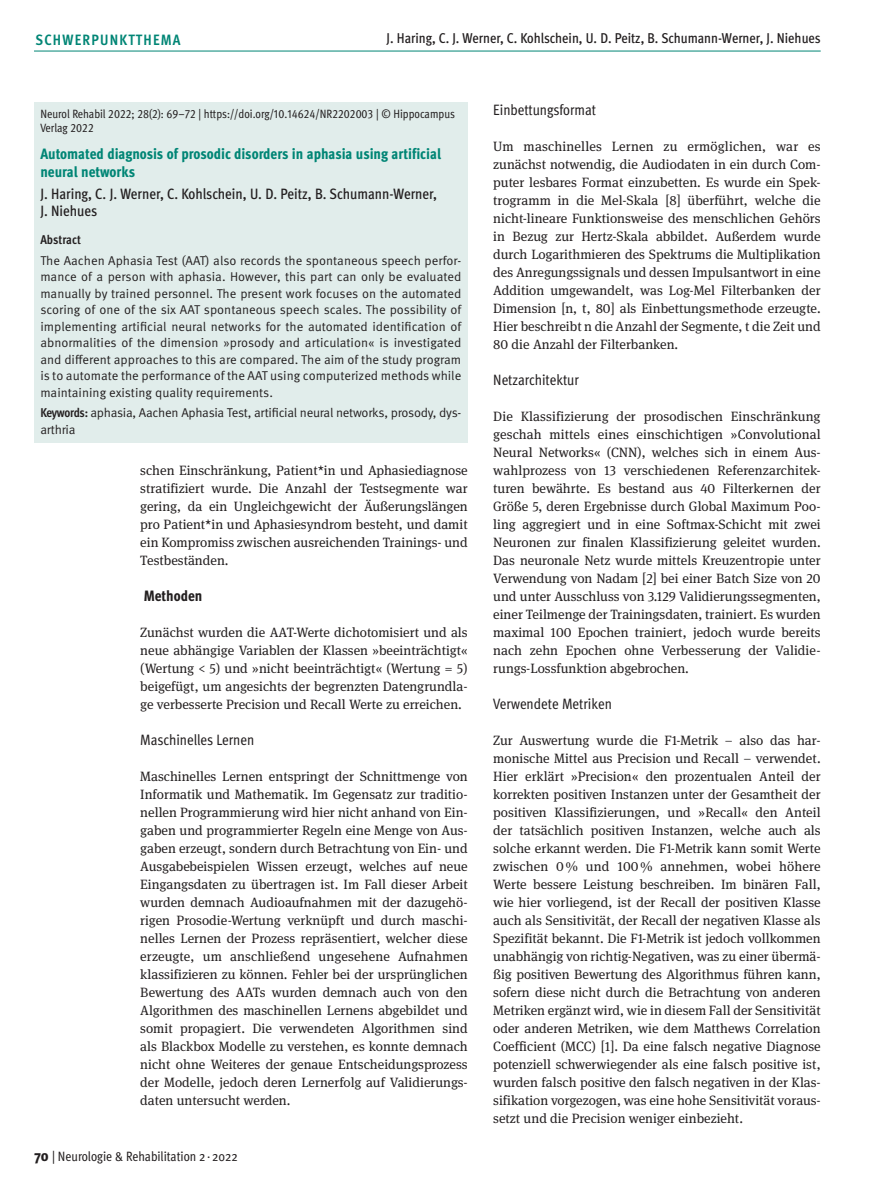
<style>
.page{position:relative;width:893px;height:1191px;background:#fff}
.page>*{position:absolute;margin:0;border:0;box-sizing:border-box;transform-origin:0 0}
.t1{font:800 condensed 15px/18px "Meta Pro";color:#008575}
.t2{font:500 15px/17.2px "Meta Cond OT";color:#231f20}
.t3{font:15px "Meta Cond OT";color:#231f20}
.t4{font:700 15px "Meta Cond OT";letter-spacing:.085em;color:#008575}
.t5{font:800 15px "Meta Cond OT";color:#231f20}
.t6{font:500 14.25px "Meta Cond OT";color:#231f20}
.t7{font:13.5px/18px "Meta Serif Pro";color:#231f20;text-align:justify}
.t8{font:13.5px "Meta Cond OT";color:#231f20}
.t9{font:12.75px/16.5px "Meta Pro Norm";letter-spacing:-.02em;color:#231f20;text-align:justify}
.t10{font:700 12.75px "Meta Cond OT";color:#231f20}
.t11{font:12px/14.4px "Meta Cond OT";color:#231f20}
.s1{font-family:"Meta Cond OT";font-weight:700}
.s2{font-weight:800;font-size:15px}
</style>
<div class="page">
<div style="left:34px;top:102px;width:434px;height:340px;background:#e1edeb"></div>
<hr style="left:34px;top:51px;width:787px;height:1px;background:#008575">
<p class="t4" style="left:36px;top:30px;width:146px">SCHWERPUNKTTHEMA</p>
<p class="t6" style="left:387px;top:30px;width:436px">J. Haring, C. J. Werner, C. Kohlschein, U. D. Peitz, B. Schumann-Werner, J. Niehues</p>
<p class="t11" style="left:40px;top:106px;width:416px">Neurol Rehabil 2022; 28(2): 69–72 | https://doi.org/10.14624/NR2202003 | © Hippocampus<br>Verlag 2022</p>
<p class="t1" style="left:40px;top:144px;width:402px">Automated diagnosis of prosodic disorders in aphasia using artificial neural networks</p>
<p class="t2" style="left:40px;top:184px;width:398px">J. Haring, C. J. Werner, C. Kohlschein, U. D. Peitz, B. Schumann-Werner,<br>J. Niehues</p>
<p class="t10" style="left:40px;top:231px;width:42px">Abstract</p>
<p class="t9" style="left:40px;top:251px;width:423px">The Aachen Aphasia Test (AAT) also records the spontaneous speech perfor&shy;mance of a person with aphasia. However, this part can only be evaluated manually by trained personnel. The present work focuses on the automated scoring of one of the six AAT spontaneous speech scales. The possibility of implementing artificial neural networks for the automated identification of abnormalities of the dimension »prosody and articulation« is investigated and different approaches to this are compared. The aim of the study program is to automate the performance of the AAT using computerized methods while maintaining existing quality requirements.</p>
<p class="t9" style="left:40px;top:404px;width:422px"><span class="s1">Keywords:</span> aphasia, Aachen Aphasia Test, artificial neural networks, prosody, dys&shy;arthria</p>
<p class="t7" style="left:140px;top:460px;width:329px">schen Einschränkung, Patient*in und Aphasiediagnose stratifiziert wurde. Die Anzahl der Testsegmente war gering, da ein Ungleichgewicht der Äußerungslängen pro Patient*in und Aphasiesyndrom besteht, und damit ein Kompromiss zwischen ausreichenden Trainings- und Testbeständen.</p>
<p class="t5" style="left:144px;top:586px;width:60px">Methoden</p>
<p class="t7" style="left:140px;top:622px;width:329px">Zunächst wurden die AAT-Werte dichotomisiert und als neue abhängige Variablen der Klassen »beeinträchtigt« (Wertung &lt; 5) und »nicht beeinträchtigt« (Wertung = 5) beigefügt, um angesichts der begrenzten Datengrundla&shy;ge verbesserte Precision und Recall Werte zu erreichen.</p>
<p class="t3" style="left:140px;top:730px;width:115px">Maschinelles Lernen</p>
<p class="t7" style="left:140px;top:766px;width:329px">Maschinelles Lernen entspringt der Schnittmenge von Informatik und Mathematik. Im Gegensatz zur traditio&shy;nellen Programmierung wird hier nicht anhand von Ein&shy;gaben und programmierter Regeln eine Menge von Aus&shy;gaben erzeugt, sondern durch Betrachtung von Ein- und Ausgabebeispielen Wissen erzeugt, welches auf neue Eingangsdaten zu übertragen ist. Im Fall dieser Arbeit wurden demnach Audioaufnahmen mit der dazugehö&shy;rigen Prosodie-Wertung verknüpft und durch maschi&shy;nelles Lernen der Prozess repräsentiert, welcher diese erzeugte, um anschließend ungesehene Aufnahmen klassifizieren zu können. Fehler bei der ursprünglichen Bewertung des AATs wurden demnach auch von den Algorithmen des maschinellen Lernens abgebildet und somit propagiert. Die verwendeten Algorithmen sind als Blackbox Modelle zu verstehen, es konnte demnach nicht ohne Weiteres der genaue Entscheidungsprozess der Modelle, jedoch deren Lernerfolg auf Validierungs&shy;daten untersucht werden.</p>
<p class="t8" style="left:34px;top:1148px;width:205px"><span class="s2">70</span> | Neurologie &amp; Rehabilitation 2 · 2022</p>
<p class="t3" style="left:493px;top:100px;width:104px">Einbettungsformat</p>
<p class="t7" style="left:493px;top:136px;width:329px">Um maschinelles Lernen zu ermöglichen, war es zunächst notwendig, die Audiodaten in ein durch Com&shy;puter lesbares Format einzubetten. Es wurde ein Spek&shy;trogramm in die Mel-Skala [8] überführt, welche die nicht-lineare Funktionsweise des menschlichen Gehörs in Bezug zur Hertz-Skala abbildet. Außerdem wurde durch Logarithmieren des Spektrums die Multiplikation des Anregungssignals und dessen Impulsantwort in eine Addition umgewandelt, was Log-Mel Filterbanken der Dimension [n, t, 80] als Einbettungsmethode erzeugte.<br>Hier beschreibt n die Anzahl der Segmente, t die Zeit und 80 die Anzahl der Filterbanken.</p>
<p class="t3" style="left:493px;top:370px;width:87px">Netzarchitektur</p>
<p class="t7" style="left:493px;top:406px;width:329px">Die Klassifizierung der prosodischen Einschränkung geschah mittels eines einschichtigen »Convolutional Neural Networks« (CNN), welches sich in einem Aus&shy;wahlprozess von 13 verschiedenen Referenzarchitek&shy;turen bewährte. Es bestand aus 40 Filterkernen der Größe 5, deren Ergebnisse durch Global Maximum Poo&shy;ling aggregiert und in eine Softmax-Schicht mit zwei Neuronen zur finalen Klassifizierung geleitet wurden.<br>Das neuronale Netz wurde mittels Kreuzentropie unter Verwendung von Nadam [2] bei einer Batch Size von 20 und unter Ausschluss von 3.129 Validierungssegmenten, einer Teilmenge der Trainingsdaten, trainiert. Es wurden maximal 100 Epochen trainiert, jedoch wurde bereits nach zehn Epochen ohne Verbesserung der Validie&shy;rungs-Lossfunktion abgebrochen.</p>
<p class="t3" style="left:493px;top:694px;width:120px">Verwendete Metriken</p>
<p class="t7" style="left:493px;top:730px;width:329px">Zur Auswertung wurde die F1-Metrik – also das har&shy;monische Mittel aus Precision und Recall – verwendet.<br>Hier erklärt »Precision« den prozentualen Anteil der korrekten positiven Instanzen unter der Gesamtheit der positiven Klassifizierungen, und »Recall« den Anteil der tatsächlich positiven Instanzen, welche auch als solche erkannt werden. Die F1-Metrik kann somit Werte zwischen 0% und 100% annehmen, wobei höhere Werte bessere Leistung beschreiben. Im binären Fall, wie hier vorliegend, ist der Recall der positiven Klasse auch als Sensitivität, der Recall der negativen Klasse als Spezifität bekannt. Die F1-Metrik ist jedoch vollkommen unabhängig von richtig-Negativen, was zu einer übermä&shy;ßig positiven Bewertung des Algorithmus führen kann, sofern diese nicht durch die Betrachtung von anderen Metriken ergänzt wird, wie in diesem Fall der Sensitivität oder anderen Metriken, wie dem Matthews Correlation Coefficient (MCC) [1]. Da eine falsch negative Diagnose potenziell schwerwiegender als eine falsch positive ist, wurden falsch positive den falsch negativen in der Klas&shy;sifikation vorgezogen, was eine hohe Sensitivität voraus&shy;setzt und die Precision weniger einbezieht.</p>
</div>
